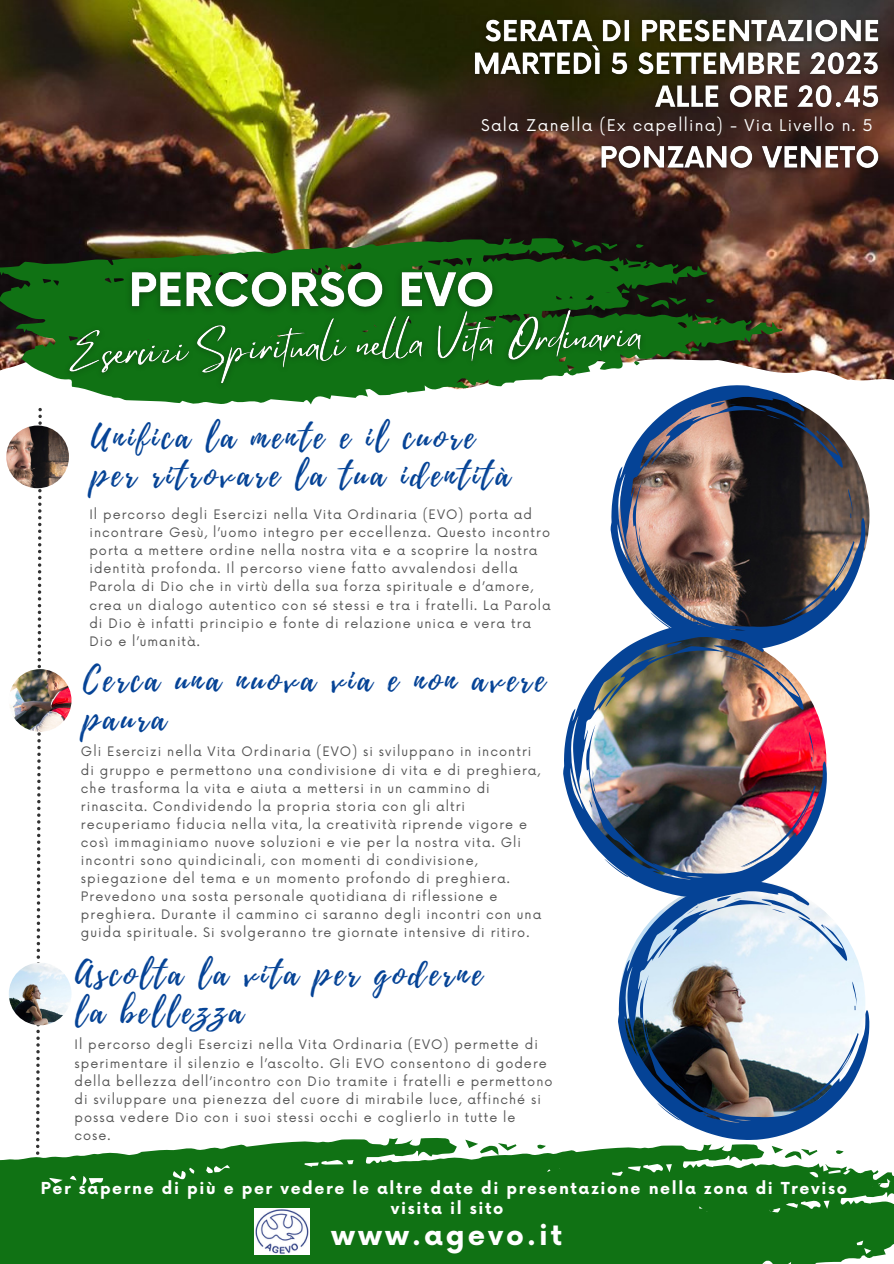
<style>
.page{position:relative;width:894px;height:1264px;background:#fff}
.page>*{position:absolute;margin:0;border:0;box-sizing:border-box;transform-origin:0 0}
.t1{font:33px/38.2px "Playlist Script";letter-spacing:.1em;color:#054396}
.t2{font:700 28.05px "Now";letter-spacing:.1em;color:#fff}
.t3{font:700 16.05px "Now";letter-spacing:.1em;color:#fff}
.t4{font:15.75px "Now";letter-spacing:.08em;color:#fff}
.t5{font:12.75px/18.1px "Now";letter-spacing:.08em;color:#545454}
</style>
<div class="page">
<svg style="left:36px;top:408px;width:6px;height:727px"></svg>
<img style="left:0;top:0;width:893px;height:381px">
<svg style="left:0;top:238px;width:707px;height:106px;background:#27501e"></svg>
<svg style="left:16px;top:292px;width:766px;height:113px"></svg>
<svg style="left:610px;top:385px;width:255px;height:240px"></svg>
<svg style="left:650px;top:612px;width:24px;height:13px"></svg>
<img style="left:781px;top:540px;width:73px;height:81px">
<svg style="left:668px;top:590px;width:12px;height:11px"></svg>
<svg style="left:847px;top:488px;width:5px;height:30px"></svg>
<svg style="left:635px;top:526px;width:7px;height:36px"></svg>
<svg style="left:651px;top:402px;width:191px;height:66px;background:#61595e"></svg>
<img style="left:618px;top:913px;width:251px;height:226px">
<svg style="left:657px;top:1102px;width:24px;height:18px"></svg>
<svg style="left:786px;top:1031px;width:72px;height:80px"></svg>
<svg style="left:675px;top:1081px;width:11px;height:11px"></svg>
<svg style="left:851px;top:981px;width:5px;height:29px"></svg>
<svg style="left:642px;top:1018px;width:7px;height:36px"></svg>
<svg style="left:658px;top:897px;width:189px;height:64px"></svg>
<img style="left:563px;top:625px;width:263px;height:272px">
<svg style="left:604px;top:858px;width:25px;height:19px"></svg>
<img style="left:740px;top:784px;width:75px;height:83px">
<svg style="left:623px;top:836px;width:12px;height:11px"></svg>
<svg style="left:808px;top:731px;width:5px;height:30px"></svg>
<svg style="left:589px;top:770px;width:7px;height:37px"></svg>
<img style="left:605px;top:642px;width:198px;height:68px">
<img style="left:9px;top:669px;width:62px;height:62px;border-radius:50%">
<img style="left:9px;top:962px;width:62px;height:63px;border-radius:50%">
<img style="left:6px;top:425px;width:63px;height:63px;border-radius:50%">
<svg style="left:0;top:1138px;width:503px;height:51px;fill:#107214"></svg>
<div style="left:0;top:1189px;width:351px;height:74px;background:#107214"></div>
<div style="left:351px;top:1249px;width:535px;height:14px;background:#107214"></div>
<svg style="left:193px;top:1144px;width:700px;height:105px;background:#28802b"></svg>
<img style="left:254px;top:1208px;width:55px;height:46px">
<img style="left:117px;top:255px;width:389px;height:41px">
<img style="left:57px;top:296px;width:596px;height:105px">
<img style="left:464px;top:7px;width:422px;height:118px">
<img style="left:590px;top:134px;width:296px;height:52px">
<p class="t4" style="left:481px;top:116px;width:393px">Sala Zanella (Ex capellina) - Via Livello n. 5</p>
<p class="t1" style="left:91px;top:418px;width:420px">Unifica la mente e il cuore per ritrovare la tua identità</p>
<p class="t5" style="left:89px;top:506px;width:462px">Il percorso degli Esercizi nella Vita Ordinaria (EVO) porta ad incontrare Gesù, l’uomo integro per eccellenza. Questo incontro porta a mettere ordine nella nostra vita e a scoprire la nostra identità profonda. Il percorso viene fatto avvalendosi della Parola di Dio che in virtù della sua forza spirituale e d’amore, crea un dialogo autentico con sé stessi e tra i fratelli. La Parola di Dio è infatti principio e fonte di relazione unica e vera tra Dio e l’umanità.</p>
<p class="t1" style="left:83px;top:662px;width:463px">Cerca una nuova via e non avere paura</p>
<p class="t5" style="left:81px;top:743px;width:462px">Gli Esercizi nella Vita Ordinaria (EVO) si sviluppano in incontri di gruppo e permettono una condivisione di vita e di preghiera, che trasforma la vita e aiuta a mettersi in un cammino di rinascita. Condividendo la propria storia con gli altri recuperiamo fiducia nella vita, la creatività riprende vigore e così immaginiamo nuove soluzioni e vie per la nostra vita. Gli incontri sono quindicinali, con momenti di condivisione, spiegazione del tema e un momento profondo di preghiera.<br>Prevedono una sosta personale quotidiana di riflessione e preghiera. Durante il cammino ci saranno degli incontri con una guida spirituale. Si svolgeranno tre giornate intensive di ritiro.</p>
<p class="t1" style="left:75px;top:955px;width:408px">Ascolta la vita per goderne</p>
<p class="t1" style="left:75px;top:993px;width:169px">la bellezza</p>
<p class="t5" style="left:74px;top:1036px;width:479px">Il percorso degli Esercizi nella Vita Ordinaria (EVO) permette di sperimentare il silenzio e l’ascolto. Gli EVO consentono di godere della bellezza dell’incontro con Dio tramite i fratelli e permettono di sviluppare una pienezza del cuore di mirabile luce, affinché si possa vedere Dio con i suoi stessi occhi e coglierlo in tutte le cose.</p>
<p class="t3" style="left:41px;top:1179px;width:807px">Per saperne di più e per vedere le altre date di presentazione nella zona di Treviso</p>
<p class="t3" style="left:391px;top:1199px;width:114px">visita il sito</p>
<p class="t2" style="left:331px;top:1220px;width:232px">www.agevo.it</p>
</div>
